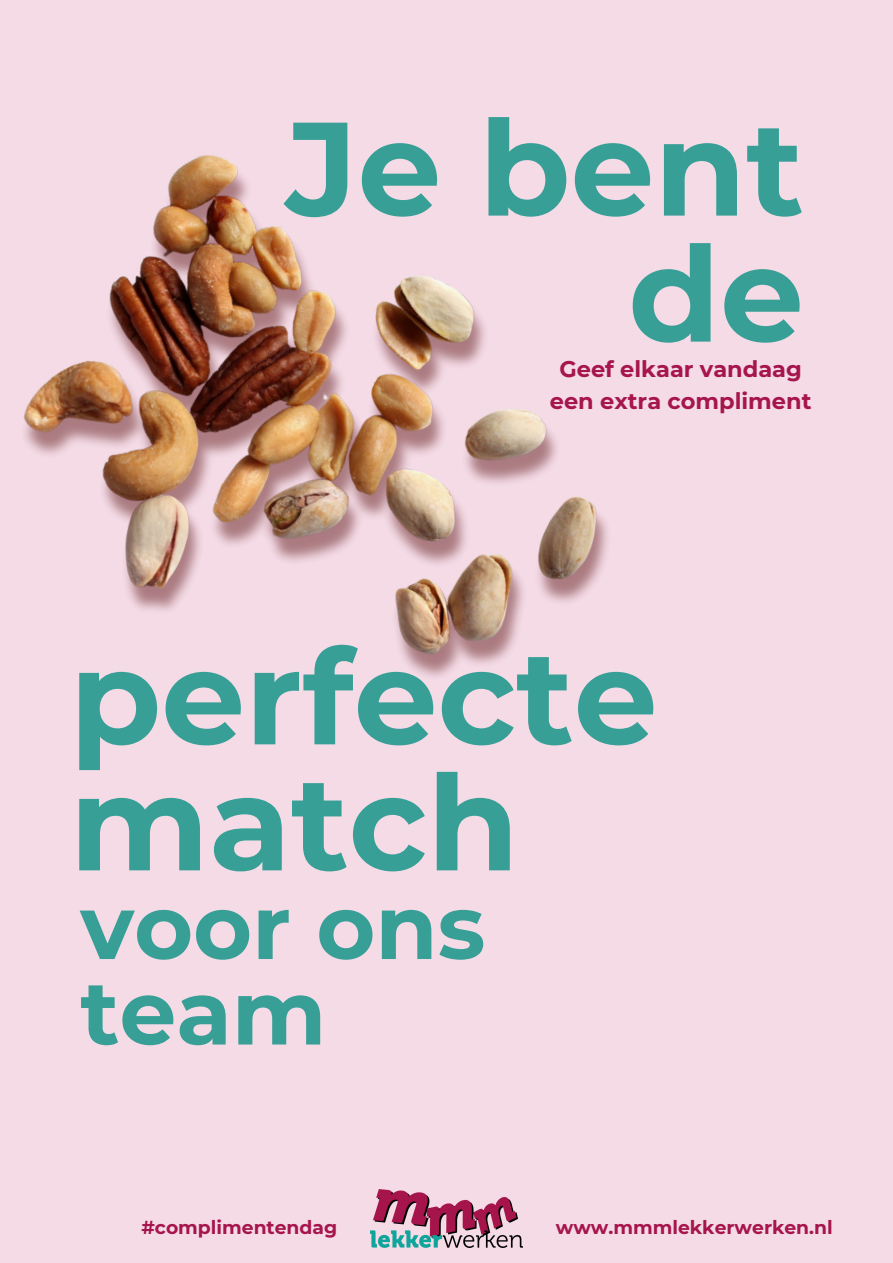
<style>
.page{position:relative;width:893px;height:1263px;background:#f4dbe6}
.page>*{position:absolute;margin:0;border:0;box-sizing:border-box;transform-origin:0 0}
.t1{font:700 132.75px/126px "Montserrat";color:#389f97;text-align:right}
.t2{font:700 90px/85.5px "Montserrat";color:#389f97}
.t3{font:700 22.5px/31.5px "Montserrat";color:#a6154c;text-align:center}
.t4{font:700 18.75px "Montserrat";color:#a6154c}
</style>
<div class="page">
<img style="left:23px;top:155px;width:585px;height:522px">
<img style="left:370px;top:1190px;width:153px;height:57px">
<p class="t1" style="left:286px;top:105px;width:519px">Je bent de</p>
<h1 class="t3" style="left:550px;top:353px;width:263px">Geef elkaar vandaag een extra compliment</h1>
<h1 class="t1" style="left:70px;top:634px;width:589px;text-align:left">perfecte match</h1>
<h3 class="t2" style="left:80px;top:884px;width:406px">voor ons team</h3>
<h2 class="t4" style="left:141px;top:1215px;width:197px">#complimentendag</h2>
<p class="t4" style="left:556px;top:1215px;width:278px">www.mmmlekkerwerken.nl</p>
</div>
